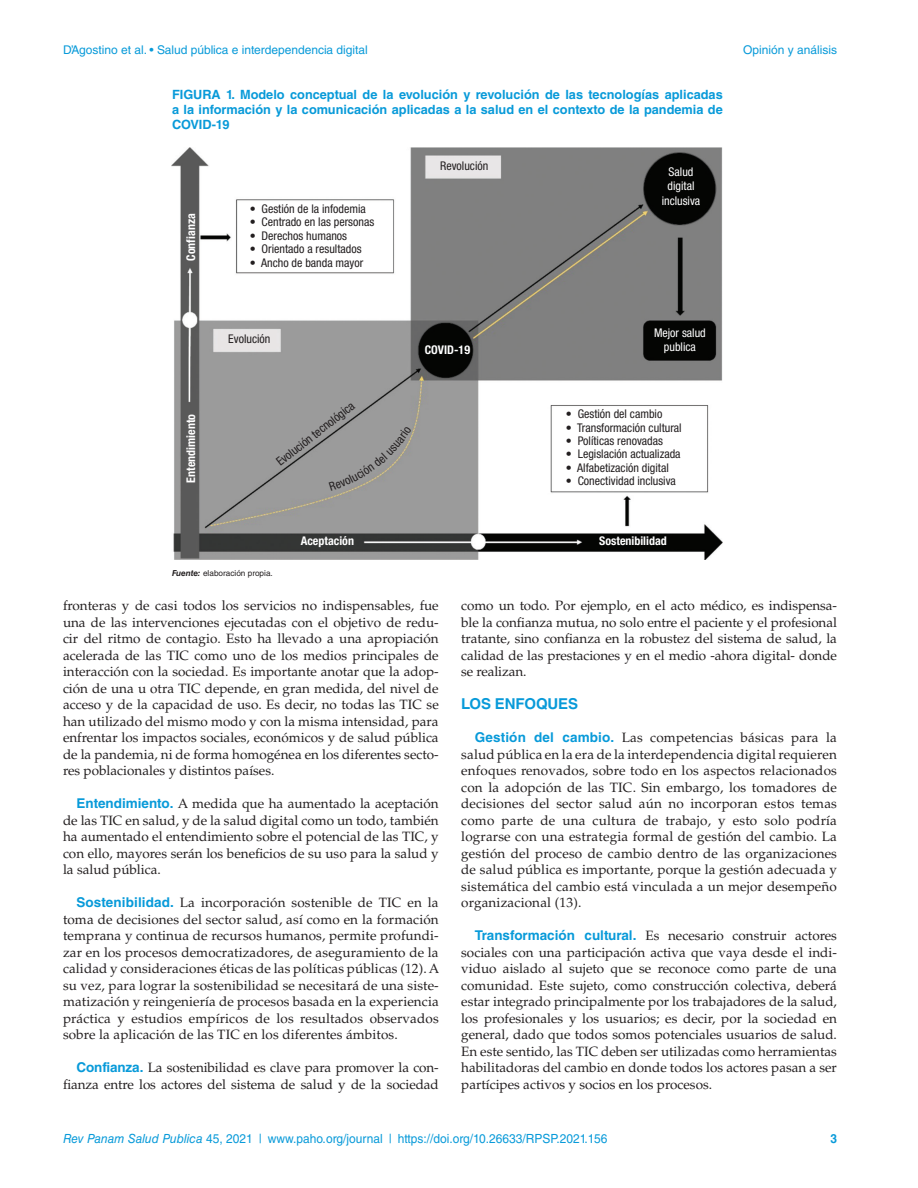
<style>
.page{position:relative;width:918px;height:1188px;background:#fff}
.page>*{position:absolute;margin:0;border:0;box-sizing:border-box;transform-origin:0 0}
.t1{font:700 15px "Helvetica LT Std";letter-spacing:-.01em;color:#089ad9}
.t2{font:13.5px/16.5px "Palatino LT Std";color:#231f20;text-align:justify}
.t3{font:700 12.75px/15px "Helvetica LT Std";color:#089ad9;text-align:justify}
.t4{font:12.6px "Helvetica LT Std";color:#089ad9;scale:.95 1}
.t5{font:700 12.6px "Helvetica LT Std";color:#089ad9;scale:.95 1}
.t6{font:condensed 12px "Helvetica Neue LT Std";color:#231f20}
.t7{font:12px "Helvetica LT Std";color:#089ad9}
.t8{font:700 condensed 12px "Helvetica Neue LT Std";color:#fff}
.t9{font:condensed 12px/14.4px "Helvetica Neue LT Std";color:#fff;text-align:center}
.t10{font:8.25px "Helvetica LT Std";color:#231f20}
.s1{font-weight:700;font-style:italic}
.s2{font-family:"Helvetica LT Std";font-weight:700;color:#089ad9}
.s3{font-style:italic}
</style>
<div class="page">
<img style="left:172px;top:147px;width:551px;height:413px">
<div style="left:329px;top:427px;width:83px;height:64px;background:#9b9b9b"></div>
<p class="t7" style="left:63px;top:43px;width:306px">D’Agostino et al. • Salud pública e interdependencia digital</p>
<p class="t7" style="left:743px;top:43px;width:95px">Opinión y análisis</p>
<p class="t3" style="left:172px;top:87px;width:552px">FIGURA 1. Modelo conceptual de la evolución y revolución de las tecnologías aplicadas a la información y la comunicación aplicadas a la salud en el contexto de la pandemia de COVID-19</p>
<p class="t8" style="left:184px;top:261px;width:49px;rotate:-90deg">Confianza</p>
<p class="t8" style="left:184px;top:483px;width:70px;rotate:-90deg">Entendimiento</p>
<p class="t6" style="left:250px;top:202px;width:117px">• Gestión de la infodemia</p>
<p class="t6" style="left:250px;top:215px;width:126px">• Centrado en las personas</p>
<p class="t6" style="left:250px;top:229px;width:99px">• Derechos humanos</p>
<p class="t6" style="left:250px;top:242px;width:113px">• Orientado a resultados</p>
<p class="t6" style="left:250px;top:256px;width:115px">• Ancho de banda mayor</p>
<p class="t6" style="left:228px;top:331px;width:44px">Evolución</p>
<p class="t6" style="left:273px;top:458px;width:97px;rotate:-38deg">Evolución tecnológica</p>
<p class="t6" style="left:440px;top:159px;width:50px">Revolución</p>
<p class="t8" style="left:425px;top:342px;width:47px">COVID-19</p>
<p class="t9" style="left:662px;top:164px;width:40px">Salud digital inclusiva</p>
<p class="t9" style="left:654px;top:325px;width:53px">Mejor salud publica</p>
<p class="t6" style="left:566px;top:407px;width:98px">• Gestión del cambio</p>
<p class="t6" style="left:566px;top:420px;width:117px">• Transformación cultural</p>
<p class="t6" style="left:566px;top:434px;width:99px">• Políticas renovadas</p>
<p class="t6" style="left:566px;top:447px;width:116px">• Legislación actualizada</p>
<p class="t6" style="left:566px;top:461px;width:104px">• Alfabetización digital</p>
<p class="t6" style="left:566px;top:474px;width:111px">• Conectividad inclusiva</p>
<p class="t8" style="left:301px;top:533px;width:55px">Aceptación</p>
<p class="t8" style="left:599px;top:533px;width:69px">Sostenibilidad</p>
<p class="t10" style="left:172px;top:569px;width:102px"><span class="s1">Fuente:</span> elaboración propia.</p>
<p class="t2" style="left:63px;top:598px;width:377px">fronteras y de casi todos los servicios no indispensables, fue una de las intervenciones ejecutadas con el objetivo de redu&shy;cir del ritmo de contagio. Esto ha llevado a una apropiación acelerada de las TIC como uno de los medios principales de interacción con la sociedad. Es importante anotar que la adop&shy;ción de una u otra TIC depende, en gran medida, del nivel de acceso y de la capacidad de uso. Es decir, no todas las TIC se han utilizado del mismo modo y con la misma intensidad, para enfrentar los impactos sociales, económicos y de salud pública de la pandemia, ni de forma homogénea en los diferentes secto&shy;res poblacionales y distintos países.</p>
<p class="t2" style="left:63px;top:796px;width:377px;text-indent:14px"><span class="s2">Entendimiento.</span> A medida que ha aumentado la aceptación de las TIC en salud, y de la salud digital como un todo, también ha aumentado el entendimiento sobre el potencial de las TIC, y con ello, mayores serán los beneficios de su uso para la salud y la salud pública.</p>
<p class="t2" style="left:63px;top:895px;width:378px;text-indent:14px"><span class="s2">Sostenibilidad.</span> La incorporación sostenible de TIC en la toma de decisiones del sector salud, así como en la formación temprana y continua de recursos humanos, permite profundi&shy;zar en los procesos democratizadores, de aseguramiento de la calidad y consideraciones éticas de las políticas públicas (12). A su vez, para lograr la sostenibilidad se necesitará de una siste&shy;matización y reingeniería de procesos basada en la experiencia práctica y estudios empíricos de los resultados observados sobre la aplicación de las TIC en los diferentes ámbitos.</p>
<p class="t2" style="left:63px;top:1060px;width:377px;text-align:right"><span class="s2">Confianza.</span> La sostenibilidad es clave para promover la con&shy;fianza entre los actores del sistema de salud y de la sociedad</p>
<p class="t2" style="left:461px;top:598px;width:377px">como un todo. Por ejemplo, en el acto médico, es indispensa&shy;ble la confianza mutua, no solo entre el paciente y el profesional tratante, sino confianza en la robustez del sistema de salud, la calidad de las prestaciones y en el medio -ahora digital- donde se realizan.</p>
<p class="t1" style="left:461px;top:695px;width:118px">LOS ENFOQUES</p>
<p class="t2" style="left:461px;top:730px;width:377px;text-indent:14px"><span class="s2">Gestión del cambio.</span> Las competencias básicas para la salud pública en la era de la interdependencia digital requieren enfoques renovados, sobre todo en los aspectos relacionados con la adopción de las TIC. Sin embargo, los tomadores de decisiones del sector salud aún no incorporan estos temas como parte de una cultura de trabajo, y esto solo podría lograrse con una estrategia formal de gestión del cambio. La gestión del proceso de cambio dentro de las organizaciones de salud pública es importante, porque la gestión adecuada y sistemática del cambio está vinculada a un mejor desempeño organizacional (13).</p>
<p class="t2" style="left:461px;top:928px;width:377px;text-indent:14px"><span class="s2">Transformación cultural.</span> Es necesario construir actores sociales con una participación activa que vaya desde el indi&shy;viduo aislado al sujeto que se reconoce como parte de una comunidad. Este sujeto, como construcción colectiva, deberá estar integrado principalmente por los trabajadores de la salud, los profesionales y los usuarios; es decir, por la sociedad en general, dado que todos somos potenciales usuarios de salud.<br>En este sentido, las TIC deben ser utilizadas como herramientas habilitadoras del cambio en donde todos los actores pasan a ser partícipes activos y socios en los procesos.</p>
<p class="t4" style="left:63px;top:1131px;width:575px"><span class="s3">Rev Panam Salud Publica</span> 45, 2021 | www.paho.org/journal | https://doi.org/10.26633/RPSP.2021.156</p>
<p class="t5" style="left:830px;top:1131px;width:9px">3</p>
</div>
